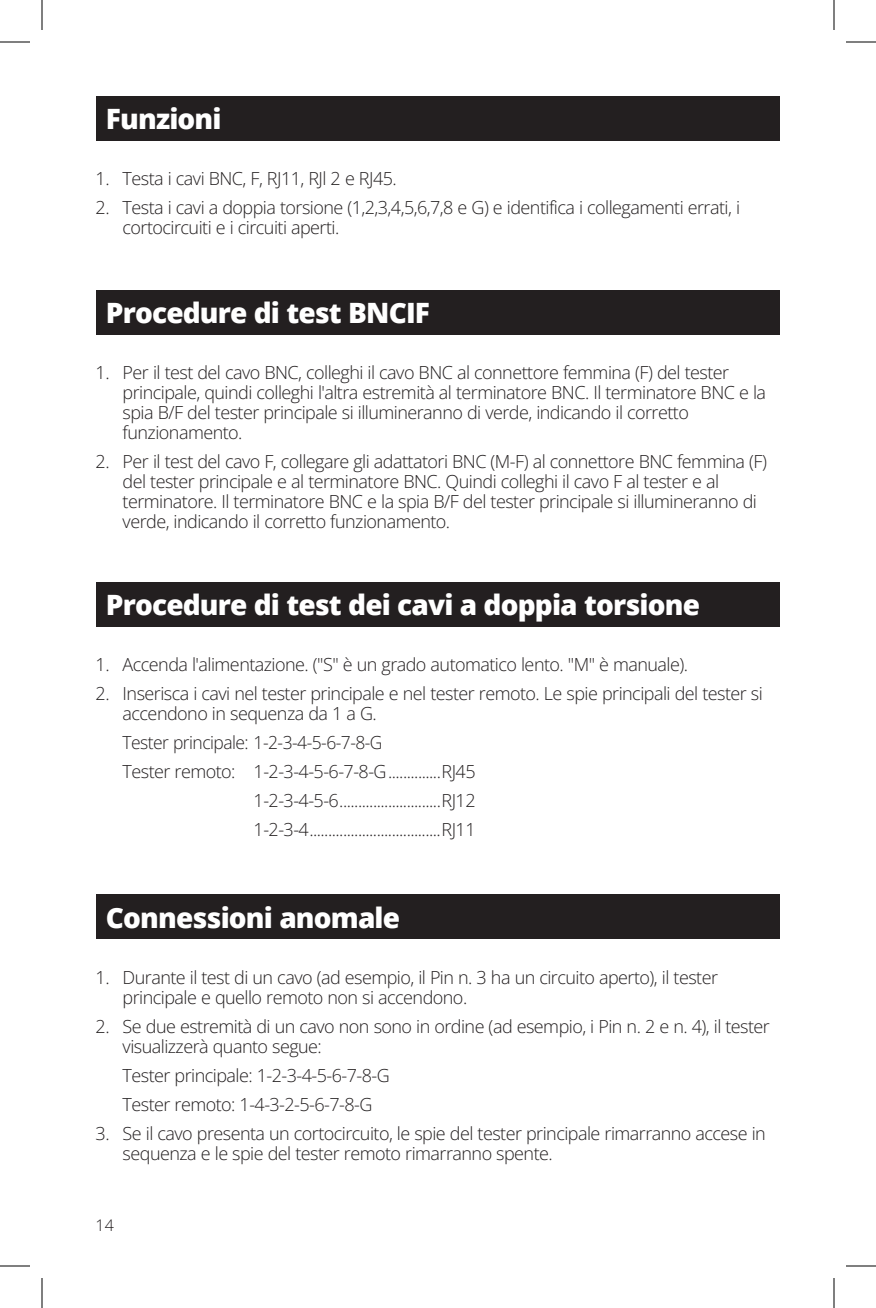
<style>
.page{position:relative;width:876px;height:1308px;background:#fff}
.page>*{position:absolute;margin:0;border:0;box-sizing:border-box;transform-origin:0 0}
.t1{font:800 28px "Open Sans";letter-spacing:-.03em;color:#fff}
.t2{font:18px/20px "Open Sans";letter-spacing:-.03em;color:#231f20}
.t3{font:16px "Open Sans";color:#231f20}
</style>
<div class="page">
<div style="left:97px;top:96px;width:683px;height:45px;background:#231f20"></div>
<div style="left:97px;top:290px;width:683px;height:45px;background:#231f20"></div>
<div style="left:97px;top:582px;width:683px;height:45px;background:#231f20"></div>
<div style="left:97px;top:894px;width:683px;height:45px;background:#231f20"></div>
<hr style="left:0;top:42px;width:30px;height:1px;background:#000">
<hr style="left:846px;top:42px;width:30px;height:1px;background:#000">
<hr style="left:0;top:1266px;width:30px;height:1px;background:#000">
<hr style="left:846px;top:1266px;width:30px;height:1px;background:#000">
<hr style="left:42px;top:0;width:1px;height:30px;background:#000">
<hr style="left:42px;top:1278px;width:1px;height:30px;background:#000">
<hr style="left:834px;top:0;width:1px;height:30px;background:#000">
<hr style="left:834px;top:1278px;width:1px;height:30px;background:#000">
<p class="t1" style="left:106px;top:98px;width:117px">Funzioni</p>
<p class="t2" style="left:96px;top:168px;width:303px">1. Testa i cavi BNC, F, RJ11, RJl 2 e RJ45.</p>
<p class="t2" style="left:123px;top:197px;width:619px;text-indent:-27px">2. Testa i cavi a doppia torsione (1,2,3,4,5,6,7,8 e G) e identifica i collegamenti errati, i cortocircuiti e i circuiti aperti.</p>
<p class="t1" style="left:106px;top:291px;width:326px">Procedure di test BNCIF</p>
<p class="t2" style="left:123px;top:362px;width:645px;text-indent:-27px">1. Per il test del cavo BNC, colleghi il cavo BNC al connettore femmina (F) del tester principale, quindi colleghi l'altra estremità al terminatore BNC. Il terminatore BNC e la spia B/F del tester principale si illumineranno di verde, indicando il corretto funzionamento.</p>
<p class="t2" style="left:123px;top:451px;width:646px;text-indent:-27px">2. Per il test del cavo F, collegare gli adattatori BNC (M-F) al connettore BNC femmina (F) del tester principale e al terminatore BNC. Quindi colleghi il cavo F al tester e al terminatore. Il terminatore BNC e la spia B/F del tester principale si illumineranno di verde, indicando il corretto funzionamento.</p>
<p class="t1" style="left:106px;top:583px;width:596px">Procedure di test dei cavi a doppia torsione</p>
<p class="t2" style="left:96px;top:654px;width:594px">1. Accenda l'alimentazione. ("S" è un grado automatico lento. "M" è manuale).</p>
<p class="t2" style="left:123px;top:683px;width:642px;text-indent:-27px">2. Inserisca i cavi nel tester principale e nel tester remoto. Le spie principali del tester si accendono in sequenza da 1 a G.</p>
<p class="t2" style="left:123px;top:732px;width:261px">Tester principale: 1-2-3-4-5-6-7-8-G</p>
<p class="t2" style="left:123px;top:761px;width:355px">Tester remoto: 1-2-3-4-5-6-7-8-G..............RJ45</p>
<p class="t2" style="left:254px;top:790px;width:224px">1-2-3-4-5-6...........................RJ12</p>
<p class="t2" style="left:254px;top:819px;width:224px">1-2-3-4...................................RJ11</p>
<p class="t1" style="left:106px;top:896px;width:296px">Connessioni anomale</p>
<p class="t2" style="left:123px;top:967px;width:597px;text-indent:-27px">1. Durante il test di un cavo (ad esempio, il Pin n. 3 ha un circuito aperto), il tester principale e quello remoto non si accendono.</p>
<p class="t2" style="left:123px;top:1016px;width:649px;text-indent:-27px">2. Se due estremità di un cavo non sono in ordine (ad esempio, i Pin n. 2 e n. 4), il tester visualizzerà quanto segue:</p>
<p class="t2" style="left:123px;top:1065px;width:269px">Tester principale: 1-2-3-4-5-6-7-8-G</p>
<p class="t2" style="left:123px;top:1094px;width:251px">Tester remoto: 1-4-3-2-5-6-7-8-G</p>
<p class="t2" style="left:123px;top:1123px;width:645px;text-indent:-27px">3. Se il cavo presenta un cortocircuito, le spie del tester principale rimarranno accese in sequenza e le spie del tester remoto rimarranno spente.</p>
<p class="t3" style="left:96px;top:1215px;width:20px">14</p>
</div>
